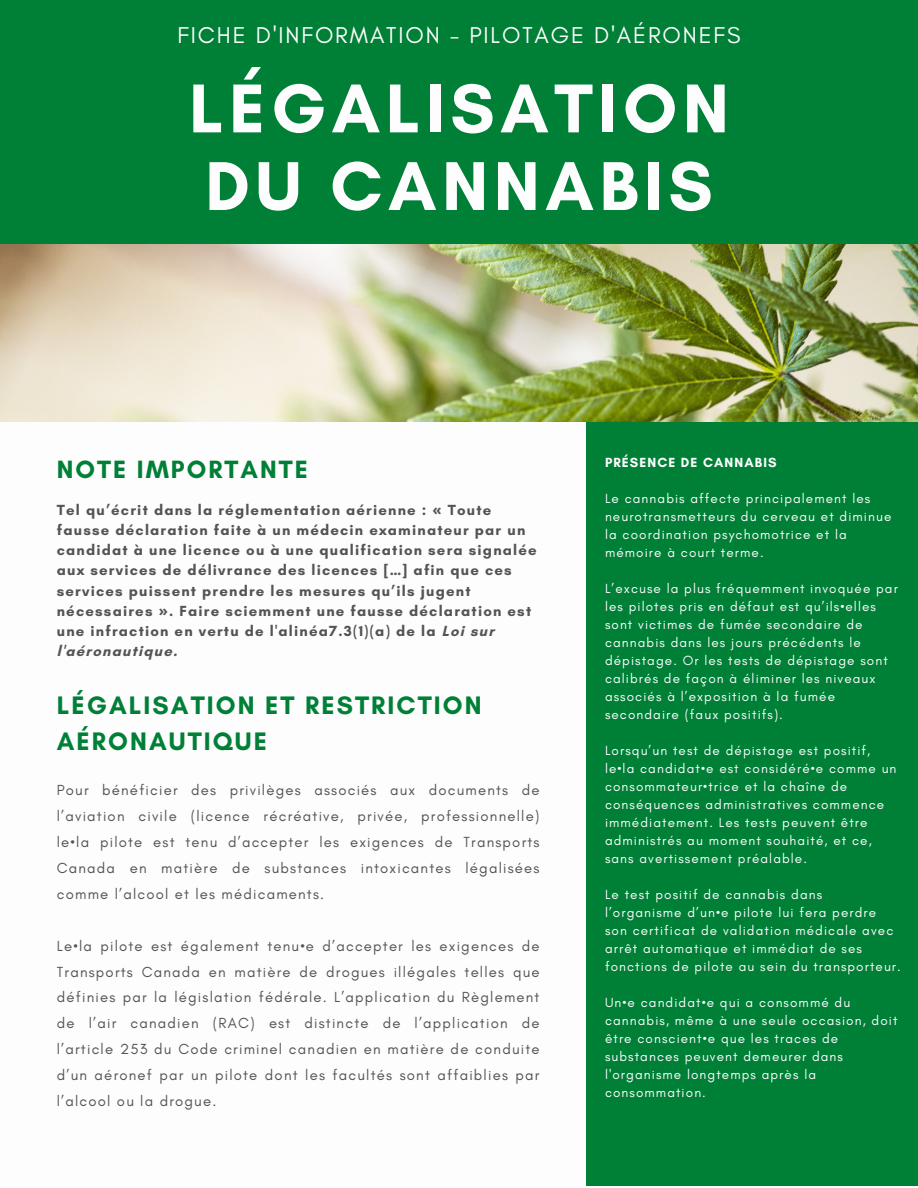
<style>
.page{position:relative;width:918px;height:1188px;background:#fff}
.page>*{position:absolute;margin:0;border:0;box-sizing:border-box;transform-origin:0 0}
.t1{font:700 70.35px/77.7px "Glacial Indifference";letter-spacing:.08em;color:#fdfdfd}
.t2{font:700 25.8px/36px "Glacial Indifference";letter-spacing:.08em;color:#008037}
.t3{font:700 25.5px "Glacial Indifference";letter-spacing:.08em;color:#008037}
.t4{font:23.4px "Glacial Indifference";letter-spacing:.08em;color:#fdfdfd}
.t5{font:700 15px/20.2px "Glacial Indifference";letter-spacing:.08em;color:#545454}
.t6{font:14.85px/25.8px "Glacial Indifference";letter-spacing:.08em;color:#545454;text-align:justify}
.t7{font:13.5px/18px "Glacial Indifference";letter-spacing:.08em;color:#fdfdfd}
.t8{font:700 13.5px "Glacial Indifference";letter-spacing:.08em;color:#fdfdfd}
.s1{font-family:"Noto Sans"}
</style>
<div class="page">
<div style="left:0;top:0;width:918px;height:287px;background:#008037"></div>
<div style="left:587px;top:422px;width:331px;height:763px;background:#008037"></div>
<img style="left:0;top:245px;width:918px;height:176px">
<h3 class="t4" style="left:177px;top:20px;width:565px">FICHE D'INFORMATION - PILOTAGE D'AÉRONEFS</h3>
<p class="t1" style="left:189px;top:69px;width:541px">LÉGALISATION<br>DU CANNABIS</p>
<p class="t3" style="left:57px;top:454px;width:253px">NOTE IMPORTANTE</p>
<p class="t8" style="left:605px;top:454px;width:173px">PRÉSENCE DE CANNABIS</p>
<p class="t7" style="left:605px;top:489px;width:288px">Le cannabis affecte principalement les neurotransmetteurs du cerveau et diminue la coordination psychomotrice et la mémoire à court terme.</p>
<h4 class="t7" style="left:605px;top:579px;width:294px">L’excuse la plus fréquemment invoquée par les pilotes pris en défaut est qu’ils•elles sont victimes de fumée secondaire de cannabis dans les jours précédents le dépistage. Or les tests de dépistage sont calibrés de façon à éliminer les niveaux associés à l’exposition à la fumée secondaire (faux positifs).</h4>
<p class="t7" style="left:605px;top:741px;width:293px">Lorsqu’un test de dépistage est positif, le•la candidat•e est considéré•e comme un consommateur•trice et la chaîne de conséquences administratives commence immédiatement. Les tests peuvent être administrés au moment souhaité, et ce, sans avertissement préalable.</p>
<p class="t7" style="left:605px;top:885px;width:297px">Le test positif de cannabis dans l’organisme d’un•e pilote lui fera perdre son certificat de validation médicale avec arrêt automatique et immédiat de ses fonctions de pilote au sein du transporteur.</p>
<p class="t7" style="left:605px;top:993px;width:294px">Un•e candidat•e qui a consommé du cannabis, même à une seule occasion, doit être conscient•e que les traces de substances peuvent demeurer dans l'organisme longtemps après la consommation.</p>
<h2 class="t5" style="left:57px;top:499px;width:481px">Tel qu’écrit dans la réglementation aérienne : <span class="s1">«</span> Toute fausse déclaration faite à un médecin examinateur par un candidat à une licence ou à une qualification sera signalée aux services de délivrance des licences […] afin que ces services puissent prendre les mesures qu’ils jugent nécessaires <span class="s1">»</span>. Faire sciemment une fausse déclaration est une infraction en vertu de l'alinéa7.3(1)(a) de la Loi sur l'aéronautique.</h2>
<h1 class="t2" style="left:57px;top:687px;width:426px">LÉGALISATION ET RESTRICTION<br>AÉRONAUTIQUE</h1>
<h2 class="t6" style="left:57px;top:777px;width:484px">Pour bénéficier des privilèges associés aux documents de l’aviation civile (licence récréative, privée, professionnelle) le•la pilote est tenu d’accepter les exigences de Transports Canada en matière de substances intoxicantes légalisées comme l’alcool et les médicaments.</h2>
<h5 class="t6" style="left:57px;top:933px;width:484px">Le•la pilote est également tenu•e d’accepter les exigences de Transports Canada en matière de drogues illégales telles que définies par la législation fédérale. L’application du Règlement de l’air canadien (RAC) est distincte de l’application de l’article 253 du Code criminel canadien en matière de conduite d’un aéronef par un pilote dont les facultés sont affaiblies par l’alcool ou la drogue.</h5>
</div>
